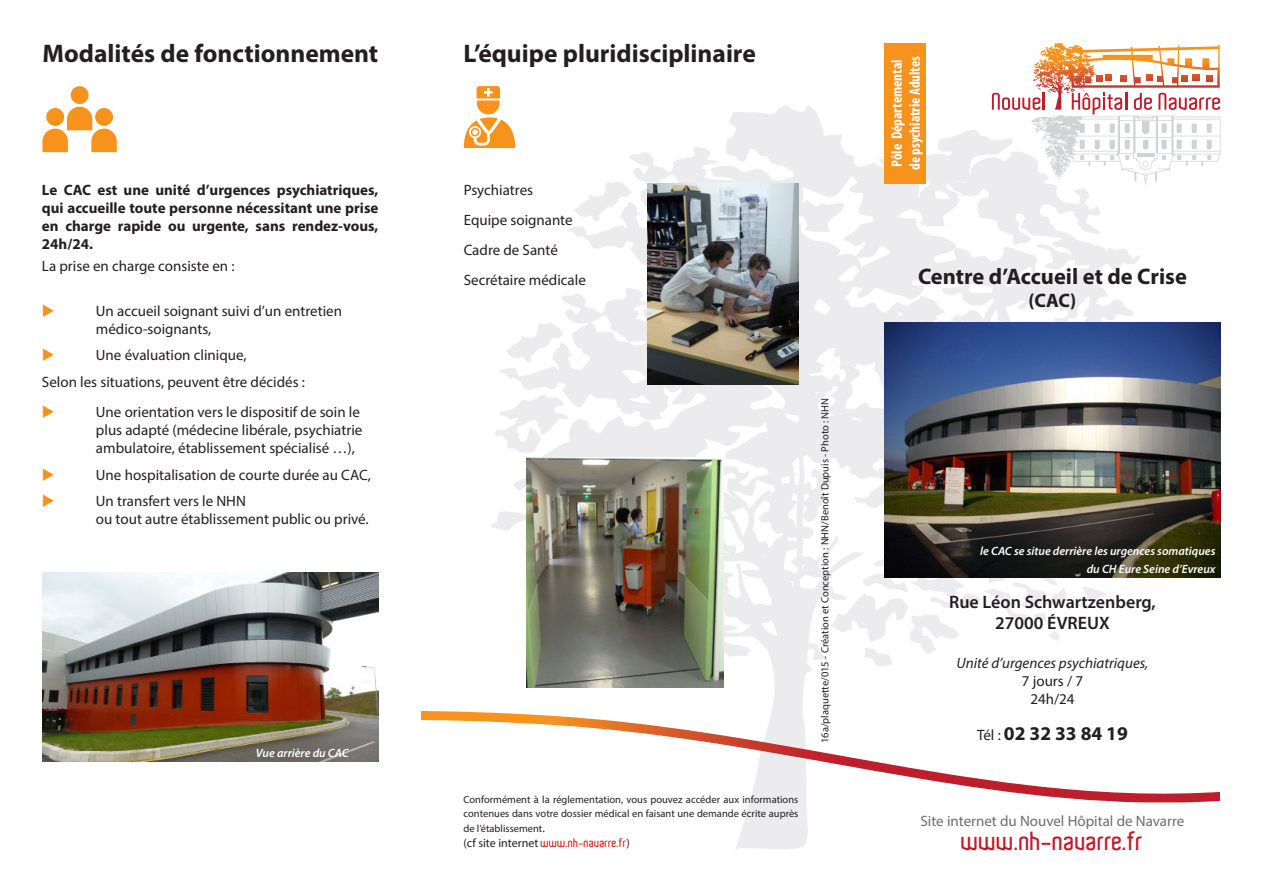
<style>
.page{position:relative;width:1263px;height:893px;background:#fff}
.page>*{position:absolute;margin:0;border:0;box-sizing:border-box;transform-origin:0 0}
.t1{font:700 25.5px "Myriad Pro";color:#231f20}
.t2{font:600 25.5px "Aldo";color:#be1d2c}
.t3{font:700 22.5px "Myriad Pro";color:#231f20}
.t4{font:700 19.5px "Myriad Pro";color:#231f20}
.t5{font:700 19.5px "Myriad Pro";color:#231f20}
.t6{font:600 18px "Myriad Pro";color:#231f20}
.t7{font:15px/18px "Myriad Pro";color:#231f20}
.t8{font:700 15px/18px "Myriad Pro";color:#231f20;text-align:justify}
.t9{font:700 condensed 15px/18px "Myriad Pro";color:#fff}
.t10{font:15px "Myriad Pro";color:#6c6d70}
.t11{font:italic 15px "Myriad Pro";color:#231f20}
.t12{font:italic 600 12px/18px "Myriad Pro";color:#fff;text-align:right}
.t13{font:600 12px "Aldo";color:#d1232a}
.t14{font:10.5px/13.5px "Myriad Pro";color:#231f20}
.s1{font-size:12px}
.s2{font-family:"Myriad Pro";font-weight:400;color:#231f20}
.s3{font-weight:400;font-size:15px}
</style>
<div class="page">
<svg style="left:500px;top:103px;width:694px;height:746px"></svg>
<svg style="left:502px;top:323px;width:63px;height:42px"></svg>
<svg style="left:495px;top:393px;width:75px;height:61px"></svg>
<svg style="left:491px;top:506px;width:35px;height:26px"></svg>
<svg style="left:723px;top:640px;width:32px;height:19px"></svg>
<svg style="left:826px;top:470px;width:331px;height:197px"></svg>
<svg style="left:1040px;top:43px;width:20px;height:12px"></svg>
<svg style="left:992px;top:62px;width:228px;height:123px"></svg>
<svg style="left:421px;top:709px;width:799px;height:93px"></svg>
<div style="left:884px;top:43px;width:42px;height:140px;background:#f7931d"></div>
<svg style="left:464px;top:86px;width:51px;height:62px"></svg>
<div style="left:71px;top:86px;width:18px;height:18px;background:#f7931d;border-radius:50%"></div>
<svg style="left:43px;top:107px;width:74px;height:45px"></svg>
<img style="left:884px;top:322px;width:336px;height:255px">
<img style="left:648px;top:183px;width:150px;height:201px">
<img style="left:43px;top:573px;width:335px;height:189px">
<img style="left:526px;top:458px;width:197px;height:230px">
<p class="t1" style="left:43px;top:36px;width:337px">Modalités de fonctionnement</p>
<p class="t1" style="left:463px;top:36px;width:294px">L’équipe pluridisciplinaire</p>
<p class="t8" style="left:42px;top:180px;width:338px">Le CAC est une unité d’urgences psychiatriques, qui accueille toute personne nécessitant une prise en charge rapide ou urgente, sans rendez-vous, 24h/24.</p>
<p class="t7" style="left:42px;top:257px;width:194px">La prise en charge consiste en :</p>
<p class="t7" style="left:96px;top:301px;width:248px">Un accueil soignant suivi d’un entretien médico-soignants,</p>
<p class="t7" style="left:96px;top:346px;width:152px">Une évaluation clinique,</p>
<p class="t7" style="left:42px;top:372px;width:265px">Selon les situations, peuvent être décidés :</p>
<p class="t7" style="left:96px;top:403px;width:268px">Une orientation vers le dispositif de soin le plus adapté (médecine libérale, psychiatrie ambulatoire, établissement spécialisé …),</p>
<p class="t7" style="left:96px;top:465px;width:276px">Une hospitalisation de courte durée au CAC,</p>
<p class="t7" style="left:96px;top:492px;width:274px">Un transfert vers le NHN<br>ou tout autre établissement public ou privé.</p>
<p class="t12" style="left:256px;top:743px;width:94px">Vue arrière du CAC</p>
<p class="t7" style="left:464px;top:180px;width:71px">Psychiatres</p>
<p class="t7" style="left:464px;top:210px;width:110px">Equipe soignante</p>
<p class="t7" style="left:464px;top:240px;width:96px">Cadre de Santé</p>
<p class="t7" style="left:464px;top:270px;width:124px">Secrétaire médicale</p>
<p class="t14" style="left:463px;top:793px;width:336px">Conformément à la réglementation, vous pouvez accéder aux informations contenues dans votre dossier médical en faisant une demande écrite auprès</p>
<p class="t14" style="left:463px;top:821px;width:83px">de l’établissement<span class="s1">.</span></p>
<p class="t13" style="left:463px;top:836px;width:168px"><span class="s2">(cf site internet</span> www.nh-navarre.fr<span class="s2">)</span></p>
<p class="t14" style="left:818px;top:743px;width:346px;rotate:-90deg">16a/plaquette/015 - Création et Conception : NHN/Benoît Dupuis - Photo : NHN</p>
<p class="t9" style="left:887px;top:170px;width:116px;rotate:-90deg">Pôle Départemental de psychiatrie Adultes</p>
<p class="t3" style="left:918px;top:262px;width:270px">Centre d’Accueil et de Crise</p>
<p class="t5" style="left:1029px;top:287px;width:49px">(CAC)</p>
<p class="t12" style="left:980px;top:541px;width:237px">le CAC se situe derrière les urgences somatiques du CH Eure Seine d’Evreux</p>
<p class="t6" style="left:949px;top:590px;width:208px">Rue Léon Schwartzenberg,</p>
<p class="t6" style="left:995px;top:611px;width:116px">27000 ÉVREUX</p>
<p class="t11" style="left:956px;top:654px;width:193px">Unité d’urgences psychiatriques,</p>
<p class="t7" style="left:1022px;top:672px;width:63px">7 jours / 7</p>
<p class="t7" style="left:1030px;top:690px;width:46px">24h/24</p>
<p class="t4" style="left:977px;top:721px;width:152px"><span class="s3">Tél :</span> 02 32 33 84 19</p>
<p class="t10" style="left:920px;top:811px;width:265px">Site internet du Nouvel Hôpital de Navarre</p>
<h1 class="t2" style="left:961px;top:826px;width:184px">www.nh-navarre.fr</h1>
</div>
